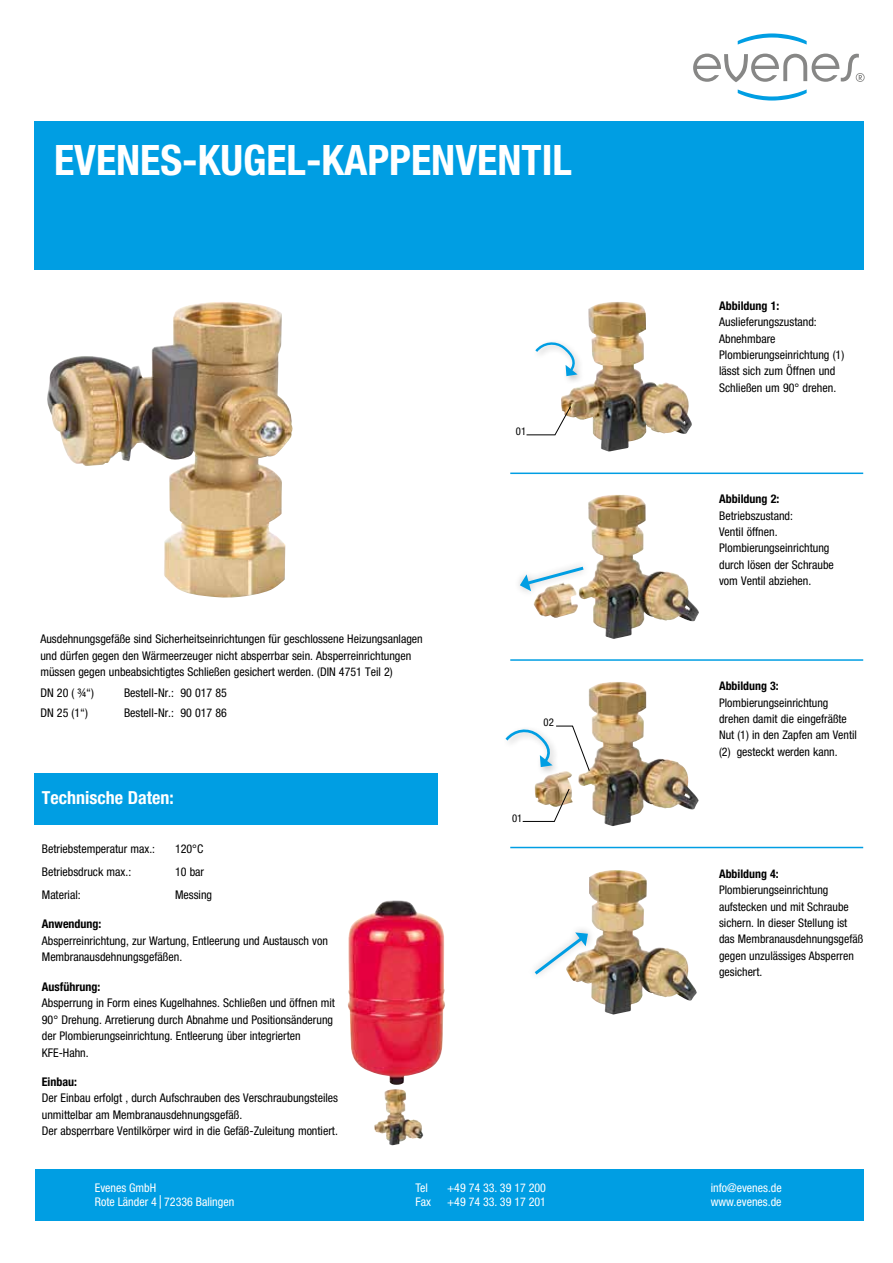
<style>
.page{position:relative;width:893px;height:1263px;background:#fff}
.page>*{position:absolute;margin:0;border:0;box-sizing:border-box;transform-origin:0 0}
.t1{font:700 condensed 42px "Helvetica Neue LT Pro";color:#fff}
.t2{font:700 condensed 18px "Helvetica Neue LT Pro";color:#fff}
.t3{font:condensed 12px/16.4px "Helvetica Neue LT Pro";color:#000}
.t4{font:condensed 12px/14.4px "Helvetica Neue LT Pro";color:#fff}
.t5{font:700 condensed 12px "Helvetica Neue LT Pro";color:#000}
.t6{font:condensed 11.85px/16.4px "Helvetica Neue LT Pro";color:#000}
.t7{font:700 condensed 11.85px "Helvetica Neue LT Pro";color:#000}
.t8{font:condensed 10.65px "Helvetica Neue LT Pro";color:#000}
.s1{font-family:"Andale Mono";font-stretch:normal}
</style>
<div class="page">
<svg style="left:738px;top:89px;width:69px;height:12px"></svg>
<svg style="left:738px;top:33px;width:69px;height:12px"></svg>
<svg style="left:693px;top:54px;width:172px;height:28px"></svg>
<img style="left:581px;top:495px;width:118px;height:144px">
<img style="left:584px;top:870px;width:113px;height:144px">
<div style="left:527px;top:925px;width:68px;height:57px;background:#000;opacity:.25"></div>
<svg style="left:531px;top:932px;width:57px;height:45px"></svg>
<img style="left:561px;top:303px;width:131px;height:149px">
<div style="left:532px;top:339px;width:53px;height:45px;background:#000;opacity:.25"></div>
<svg style="left:533px;top:341px;width:45px;height:35px"></svg>
<svg style="left:526px;top:406px;width:45px;height:29px"></svg>
<img style="left:374px;top:1089px;width:49px;height:56px">
<img style="left:578px;top:683px;width:120px;height:143px">
<div style="left:502px;top:725px;width:59px;height:51px;background:#000;opacity:.25"></div>
<svg style="left:522px;top:788px;width:48px;height:34px"></svg>
<svg style="left:503px;top:725px;width:87px;height:47px"></svg>
<img style="left:47px;top:302px;width:246px;height:296px">
<img style="left:348px;top:900px;width:97px;height:185px">
<div style="left:34px;top:773px;width:404px;height:52px;background:#009ee3"></div>
<div style="left:513px;top:559px;width:78px;height:39px;background:#000;opacity:.25"></div>
<svg style="left:520px;top:564px;width:67px;height:27px"></svg>
<hr style="left:510px;top:472px;width:353px;height:2px;background:#009ee3">
<hr style="left:510px;top:659px;width:353px;height:2px;background:#009ee3">
<hr style="left:510px;top:847px;width:353px;height:1px;background:#009ee3">
<div style="left:35px;top:1169px;width:828px;height:51px;background:#009ee3"></div>
<div style="left:34px;top:121px;width:829px;height:149px;background:#009ee3"></div>
<h1 class="t1" style="left:54px;top:135px;width:519px">EVENES-KUGEL-KAPPENVENTIL</h1>
<p class="t3" style="left:40px;top:631px;width:384px">Ausdehnungsgefäße sind Sicherheitseinrichtungen für geschlossene Heizungsanlagen und dürfen gegen den Wärmeerzeuger nicht absperrbar sein. Absperreinrichtungen müssen gegen unbeabsichtigtes Schließen gesichert werden. (DIN 4751 Teil 2)</p>
<p class="t3" style="left:40px;top:684px;width:55px">DN 20 ( ¾“)</p>
<p class="t3" style="left:124px;top:684px;width:104px">Bestell-Nr.: 90 017 85</p>
<p class="t3" style="left:40px;top:704px;width:49px">DN 25 (1“)</p>
<p class="t3" style="left:124px;top:704px;width:104px">Bestell-Nr.: 90 017 86</p>
<h2 class="t2" style="left:42px;top:787px;width:134px">Technische Daten:</h2>
<p class="t3" style="left:42px;top:840px;width:115px">Betriebstemperatur max.:</p>
<p class="t3" style="left:175px;top:840px;width:30px">120°C</p>
<p class="t3" style="left:42px;top:863px;width:91px">Betriebsdruck max.:</p>
<p class="t3" style="left:175px;top:863px;width:31px">10 bar</p>
<p class="t3" style="left:42px;top:887px;width:40px">Material:</p>
<p class="t3" style="left:175px;top:887px;width:39px">Messing</p>
<p class="t5" style="left:42px;top:917px;width:61px">Anwendung:</p>
<p class="t3" style="left:42px;top:932px;width:288px">Absperreinrichtung, zur Wartung, Entleerung und Austausch von<br>Membranausdehnungsgefäßen.</p>
<p class="t5" style="left:42px;top:979px;width:60px">Ausführung:</p>
<p class="t3" style="left:42px;top:994px;width:295px">Absperrung in Form eines Kugelhahnes. Schließen und öffnen mit 90° Drehung. Arretierung durch Abnahme und Positionsänderung der Plombierungseinrichtung. Entleerung über integrierten KFE-Hahn.</p>
<p class="t5" style="left:42px;top:1074px;width:37px">Einbau:</p>
<p class="t3" style="left:42px;top:1090px;width:298px">Der Einbau erfolgt , durch Aufschrauben des Verschraubungsteiles unmittelbar am Membranausdehnungsgefäß.<br>Der absperrbare Ventilkörper wird in die Gefäß-Zuleitung montiert.</p>
<p class="t8" style="left:516px;top:425px;width:12px">01</p>
<p class="t8" style="left:544px;top:716px;width:12px">02</p>
<p class="t8" style="left:512px;top:812px;width:12px">01</p>
<p class="t5" style="left:719px;top:298px;width:62px">Abbildung 1:</p>
<p class="t3" style="left:719px;top:314px;width:127px">Auslieferungszustand:<br>Abnehmbare<br>Plombierungseinrichtung (1) lässt sich zum Öffnen und<br>Schließen um 90° drehen.</p>
<p class="t5" style="left:719px;top:492px;width:62px">Abbildung 2:</p>
<p class="t3" style="left:719px;top:507px;width:116px">Betriebszustand:<br>Ventil öffnen.<br>Plombierungseinrichtung durch lösen der Schraube vom Ventil abziehen.</p>
<p class="t7" style="left:719px;top:679px;width:61px">Abbildung 3:</p>
<p class="t6" style="left:719px;top:694px;width:139px">Plombierungseinrichtung drehen damit die eingefräßte<br>Nut (1) in den Zapfen am Ventil (2) gesteckt werden kann.</p>
<p class="t7" style="left:719px;top:867px;width:61px">Abbildung 4:</p>
<p class="t6" style="left:719px;top:882px;width:146px">Plombierungseinrichtung aufstecken und mit Schraube sichern. In dieser Stellung ist das Membranausdehnungsgefäß gegen unzulässiges Absperren gesichert.</p>
<p class="t4" style="left:95px;top:1180px;width:141px">Evenes GmbH<br>Rote Länder 4<span class="s1">│</span>72336 Balingen</p>
<p class="t4" style="left:711px;top:1180px;width:73px">info@evenes.de www.evenes.de</p>
<p class="t4" style="left:416px;top:1180px;width:14px">Tel</p>
<p class="t4" style="left:447px;top:1180px;width:100px">+49 74 33. 39 17 200</p>
<p class="t4" style="left:416px;top:1194px;width:17px">Fax</p>
<p class="t4" style="left:447px;top:1194px;width:100px">+49 74 33. 39 17 201</p>
</div>
